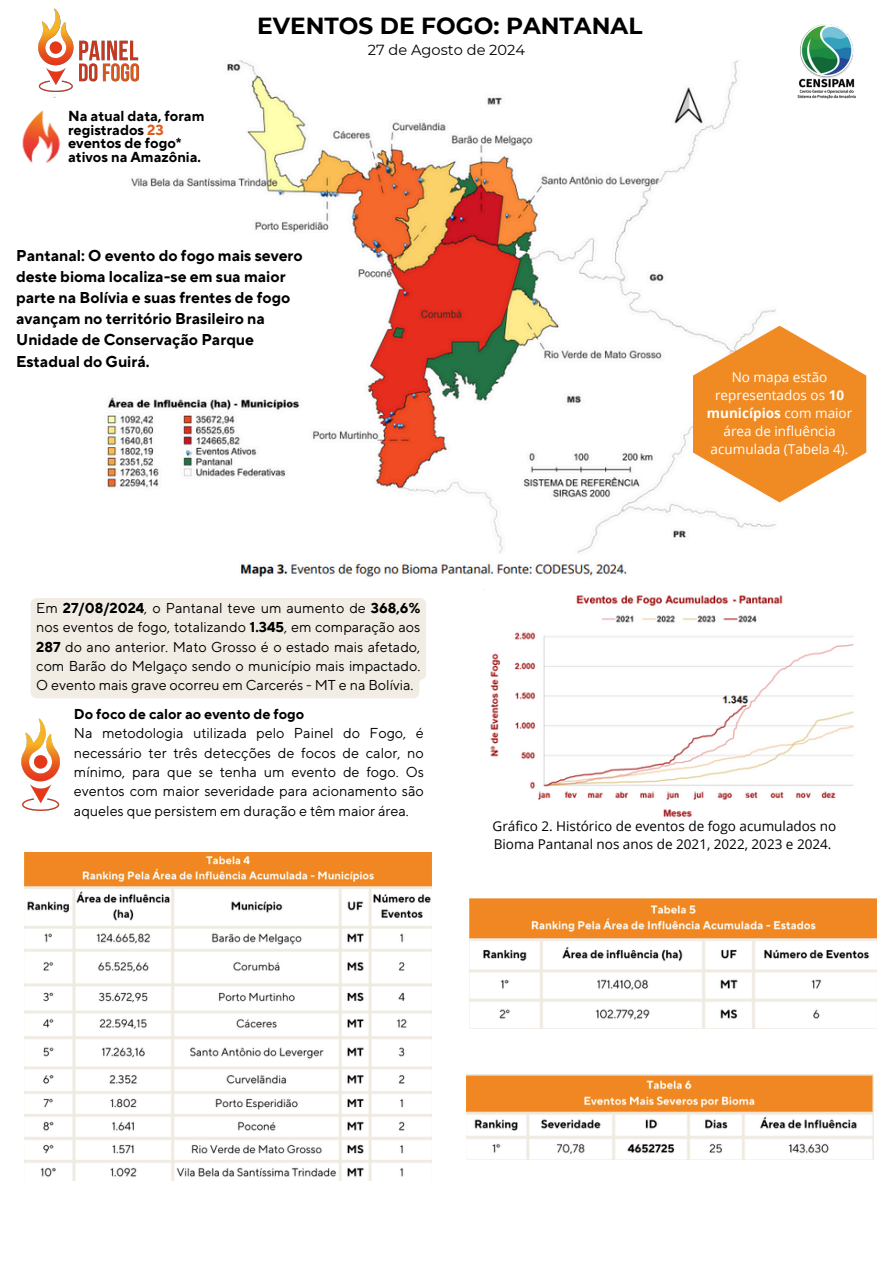
<style>
.page{position:relative;width:894px;height:1264px;background:#fff}
.page>*{position:absolute;margin:0;border:0;box-sizing:border-box;transform-origin:0 0}
.t1{font:700 23.25px "Montserrat";color:#000}
.t2{font:700 15.6px/21.1px "TT Norms Pro";color:#000}
.t3{font:14.55px "Montserrat";color:#000}
.t4{font:700 14.4px/13.5px "TT Norms Pro";color:#000}
.t5{font:14.25px/19.4px "TT Norms Pro";color:#000}
.t6{font:13.5px/18px "Open Sans";color:#000}
.t7{font:13.5px/18px "Open Sans";color:#fff;text-align:center}
.s1{color:#e05b1d}
.s2{font-weight:700}
</style>
<div class="page">
<img style="left:53px;top:60px;width:727px;height:530px">
<img style="left:21px;top:718px;width:39px;height:93px">
<svg style="left:692px;top:326px;width:174px;height:176px"></svg>
<img style="left:797px;top:24px;width:59px;height:75px">
<img style="left:38px;top:8px;width:115px;height:84px">
<div style="left:26px;top:98px;width:211px;height:60px;background:#fff"></div>
<img style="left:22px;top:110px;width:46px;height:66px">
<img style="left:490px;top:595px;width:364px;height:223px">
<img style="left:25px;top:852px;width:406px;height:328px">
<img style="left:469px;top:898px;width:406px;height:130px">
<img style="left:466px;top:1074px;width:407px;height:85px">
<div style="left:31px;top:598px;width:395px;height:100px;background:#f1ede4"></div>
<p class="t4" style="left:68px;top:110px;width:138px">Na atual data, foram registrados <span class="s1">23 </span>eventos de fogo* ativos na Amazônia.</p>
<p class="t1" style="left:257px;top:12px;width:386px">EVENTOS DE FOGO: PANTANAL</p>
<p class="t3" style="left:367px;top:41px;width:159px">27 de Agosto de 2024</p>
<h3 class="t2" style="left:16px;top:246px;width:288px">Pantanal: O evento do fogo mais severo deste bioma localiza-se em sua maior parte na Bolívia e suas frentes de fogo avançam no território Brasileiro na Unidade de Conservação Parque Estadual do Guirá.</h3>
<p class="t5" style="left:36px;top:599px;width:385px;text-align:justify">Em <span class="s2">27/08/2024</span>, o Pantanal teve um aumento de <span class="s2">368,6% </span>nos eventos de fogo, totalizando <span class="s2">1.345</span>, em comparação aos <span class="s2">287</span> do ano anterior. Mato Grosso é o estado mais afetado, com Barão do Melgaço sendo o município mais impactado.<br>O evento mais grave ocorreu em Carcerés - MT e na Bolívia.</p>
<p class="t5" style="left:74px;top:705px;width:351px"><span class="s2">Do foco de calor ao evento de fogo<br></span>Na metodologia utilizada pelo Painel do Fogo, é necessário ter três detecções de focos de calor, no mínimo, para que se tenha um evento de fogo. Os eventos com maior severidade para acionamento são aqueles que persistem em duração e têm maior área.</p>
<p class="t7" style="left:706px;top:368px;width:147px">No mapa estão representados os <span class="s2">10 municípios</span> com maior área de influência acumulada (Tabela 4).</p>
<p class="t6" style="left:492px;top:816px;width:345px">Gráfico 2. Histórico de eventos de fogo acumulados no<br>Bioma Pantanal nos anos de 2021, 2022, 2023 e 2024.</p>
</div>
